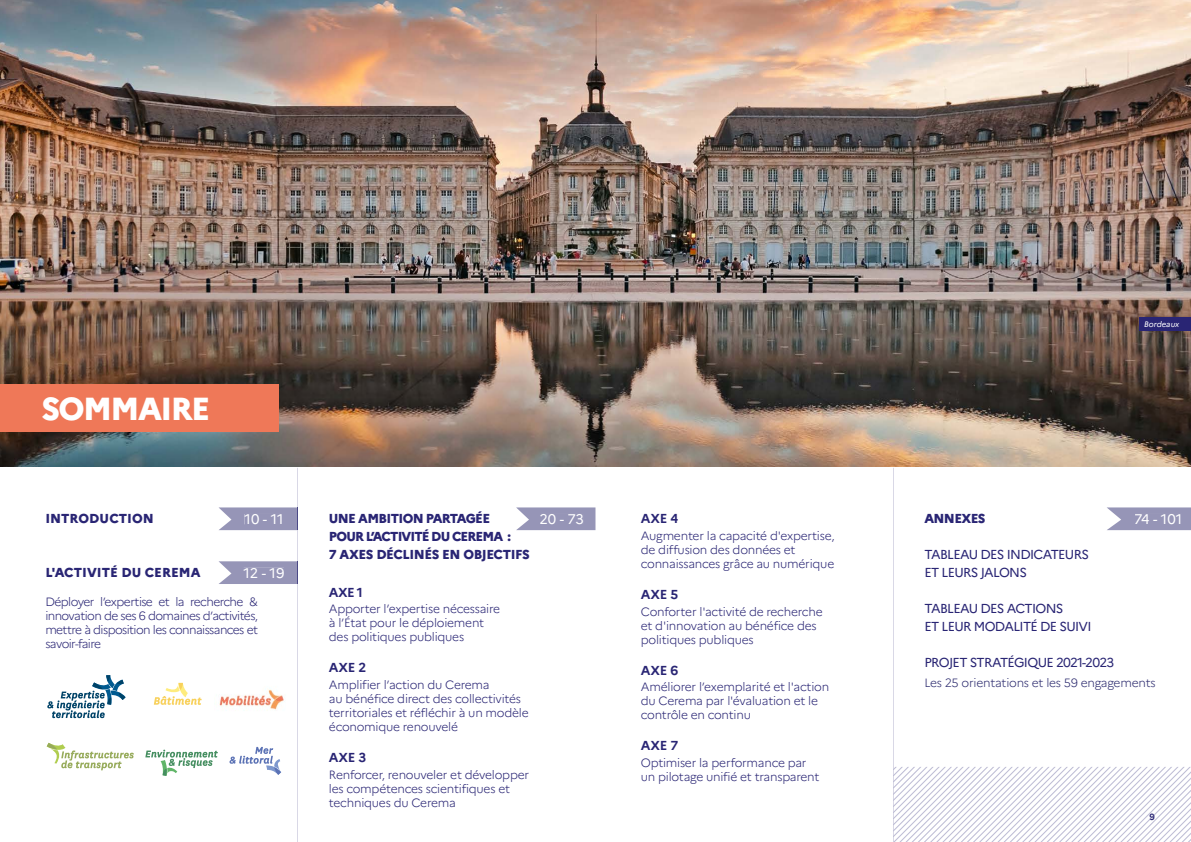
<style>
.page{position:relative;width:1191px;height:842px;background:#fff}
.page>*{position:absolute;margin:0;border:0;box-sizing:border-box;transform-origin:0 0}
.t1{font:800 31.9px "Marianne";letter-spacing:-.05em;color:#fff}
.t2{font:14px "Marianne";letter-spacing:-.005em;color:#fff}
.t3{font:13px/18px "Marianne";letter-spacing:-.05em;color:#292574}
.t4{font:800 13px/18px "Marianne";letter-spacing:-.04em;color:#292574}
.t5{font:800 13px "Marianne";color:#292574}
.t6{font:700 13px "Marianne";letter-spacing:-.005em;color:#292574}
.t7{font:300 12px/14px "Marianne";letter-spacing:-.02em;color:#292574}
.t8{font:300 12px "Marianne";letter-spacing:-.02em;color:#2d2c6f}
.t9{font:700 9px "Marianne";color:#292574}
.t10{font:italic 8px "Marianne";color:#fff}
</style>
<div class="page">
<img style="left:0;top:0;width:1191px;height:467px">
<div style="left:0;top:385px;width:279px;height:47px;background:#ef7858"></div>
<div style="left:1139px;top:317px;width:52px;height:14px;background:#292574"></div>
<img style="left:219px;top:689px;width:65px;height:21px">
<svg style="left:229px;top:747px;width:52px;height:28px"></svg>
<svg style="left:145px;top:749px;width:73px;height:27px"></svg>
<svg style="left:47px;top:743px;width:87px;height:27px"></svg>
<svg style="left:154px;top:683px;width:48px;height:22px"></svg>
<svg style="left:47px;top:675px;width:79px;height:43px"></svg>
<hr style="left:298px;top:468px;width:1px;height:39px;background:#6a679e">
<hr style="left:298px;top:530px;width:1px;height:31px;background:#6a679e">
<hr style="left:298px;top:584px;width:1px;height:258px;background:#6a679e">
<svg style="left:219px;top:507px;width:79px;height:23px"></svg>
<div style="left:245px;top:514px;width:36px;height:10px;background:#9695b7"></div>
<svg style="left:219px;top:561px;width:79px;height:23px"></svg>
<div style="left:244px;top:568px;width:40px;height:10px;background:#9695b7"></div>
<svg style="left:516px;top:507px;width:79px;height:23px"></svg>
<div style="left:540px;top:514px;width:43px;height:10px;background:#9695b7"></div>
<svg style="left:893px;top:468px;width:298px;height:374px"></svg>
<h1 class="t1" style="left:42px;top:389px;width:170px">SOMMAIRE</h1>
<p class="t5" style="left:45px;top:510px;width:110px">INTRODUCTION</p>
<p class="t2" style="left:245px;top:510px;width:40px">10 - 11</p>
<p class="t5" style="left:45px;top:565px;width:157px">L'ACTIVITÉ DU CEREMA</p>
<p class="t7" style="left:45px;top:594px;width:214px;text-align:justify">Déployer l’expertise et la recherche &amp; innovation de ses 6 domaines d’activités, mettre à disposition les connaissances et savoir-faire</p>
<p class="t2" style="left:244px;top:564px;width:42px">12 - 19</p>
<p class="t10" style="left:1144px;top:319px;width:37px">Bordeaux</p>
<p class="t4" style="left:329px;top:509px;width:202px">UNE AMBITION PARTAGÉE<br>POUR L’ACTIVITÉ DU CEREMA :<br>7 AXES DÉCLINÉS EN OBJECTIFS</p>
<p class="t6" style="left:329px;top:584px;width:36px">AXE 1</p>
<p class="t7" style="left:329px;top:602px;width:173px">Apporter l’expertise nécessaire à l’État pour le déploiement des politiques publiques</p>
<p class="t6" style="left:329px;top:660px;width:39px">AXE 2</p>
<p class="t7" style="left:329px;top:678px;width:201px">Amplifier l’action du Cerema<br>au bénéfice direct des collectivités territoriales et réfléchir à un modèle économique renouvelé</p>
<p class="t6" style="left:329px;top:750px;width:39px">AXE 3</p>
<p class="t7" style="left:329px;top:768px;width:202px">Renforcer, renouveler et développer les compétences scientifiques et techniques du Cerema</p>
<p class="t4" style="left:924px;top:509px;width:63px">ANNEXES</p>
<p class="t3" style="left:924px;top:545px;width:166px">TABLEAU DES INDICATEURS<br>ET LEURS JALONS</p>
<p class="t3" style="left:924px;top:599px;width:169px">TABLEAU DES ACTIONS<br>ET LEUR MODALITÉ DE SUIVI</p>
<p class="t3" style="left:924px;top:653px;width:191px">PROJET STRATÉGIQUE 2021-2023</p>
<p class="t8" style="left:924px;top:675px;width:233px">Les 25 orientations et les 59 engagements</p>
<p class="t6" style="left:641px;top:510px;width:39px">AXE 4</p>
<p class="t7" style="left:641px;top:528px;width:195px">Augmenter la capacité d'expertise, de diffusion des données et connaissances grâce au numérique</p>
<p class="t6" style="left:641px;top:586px;width:39px">AXE 5</p>
<p class="t7" style="left:641px;top:604px;width:183px">Conforter l'activité de recherche et d'innovation au bénéfice des politiques publiques</p>
<p class="t6" style="left:641px;top:662px;width:39px">AXE 6</p>
<p class="t7" style="left:641px;top:680px;width:190px">Améliorer l’exemplarité et l'action du Cerema par l'évaluation et le contrôle en continu</p>
<p class="t6" style="left:641px;top:738px;width:39px">AXE 7</p>
<p class="t7" style="left:641px;top:756px;width:180px">Optimiser la performance par un pilotage unifié et transparent</p>
<p class="t2" style="left:539px;top:510px;width:46px">20 - 73</p>
<p class="t2" style="left:1134px;top:510px;width:50px">74 - 101</p>
<p class="t9" style="left:1149px;top:811px;width:7px">9</p>
</div>
